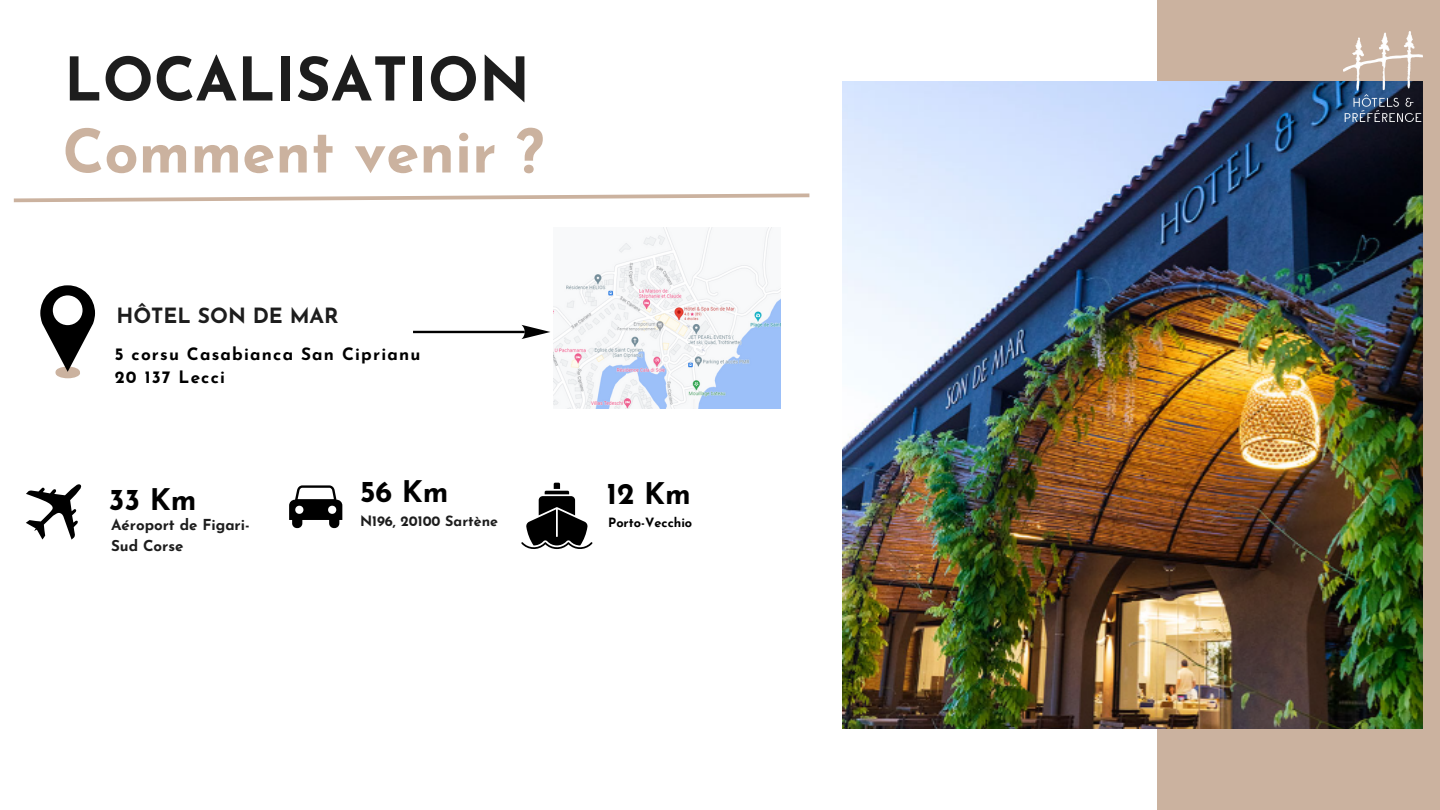
<style>
.page{position:relative;width:1440px;height:810px;background:#fff}
.page>*{position:absolute;margin:0;border:0;box-sizing:border-box;transform-origin:0 0}
.t1{font:700 60px "Josefin Sans";color:#cbb29f}
.t2{font:700 60px "Josefin Sans";color:#1d1d1d}
.t3{font:700 29.8px "Josefin Sans";color:#000}
.t4{font:700 21px "Josefin Sans";color:#1d1d1d}
.t5{font:700 17.1px/23.2px "Josefin Sans";letter-spacing:.07em;color:#000}
.t6{font:700 15.1px/21px "Josefin Sans";color:#1d1d1d}
.t7{font:700 14.3px "Josefin Sans";color:#1d1d1d}
.t8{font:700 12.8px "Josefin Sans";color:#000}
</style>
<div class="page">
<div style="left:1157px;top:0;width:283px;height:810px;background:#cbb29f"></div>
<img style="left:843px;top:81px;width:579px;height:648px">
<svg style="left:56px;top:368px;width:24px;height:10px"></svg>
<div style="left:56px;top:367px;width:24px;height:10px;background:#cbb29f;border-radius:50%"></div>
<svg style="left:40px;top:285px;width:55px;height:87px"></svg>
<div style="left:53px;top:295px;width:30px;height:30px;background:#fff;border-radius:50%"></div>
<svg style="left:26px;top:484px;width:56px;height:56px"></svg>
<svg style="left:13px;top:193px;width:797px;height:10px"></svg>
<img style="left:553px;top:228px;width:227px;height:181px">
<hr style="left:413px;top:331px;width:112px;height:2px;background:#010101">
<svg style="left:521px;top:325px;width:29px;height:14px"></svg>
<img style="left:1343px;top:31px;width:79px;height:91px">
<svg style="left:521px;top:483px;width:72px;height:66px"></svg>
<svg style="left:289px;top:485px;width:53px;height:43px"></svg>
<p class="t2" style="left:64px;top:56px;width:468px">LOCALISATION</p>
<h4 class="t1" style="left:63px;top:128px;width:483px">Comment venir ?</h4>
<p class="t4" style="left:116px;top:307px;width:224px">HÔTEL SON DE MAR</p>
<p class="t5" style="left:115px;top:344px;width:307px">5 corsu Casabianca San Ciprianu<br>20 137 Lecci</p>
<h6 class="t3" style="left:109px;top:488px;width:89px">33 Km</h6>
<p class="t3" style="left:360px;top:480px;width:90px">56 Km</p>
<p class="t7" style="left:360px;top:515px;width:140px">N196, 20100 Sartène</p>
<p class="t6" style="left:111px;top:516px;width:140px">Aéroport de Figari-<br>Sud Corse</p>
<p class="t3" style="left:607px;top:482px;width:86px">12 Km</p>
<h5 class="t8" style="left:608px;top:517px;width:86px">Porto-Vecchio</h5>
</div>
